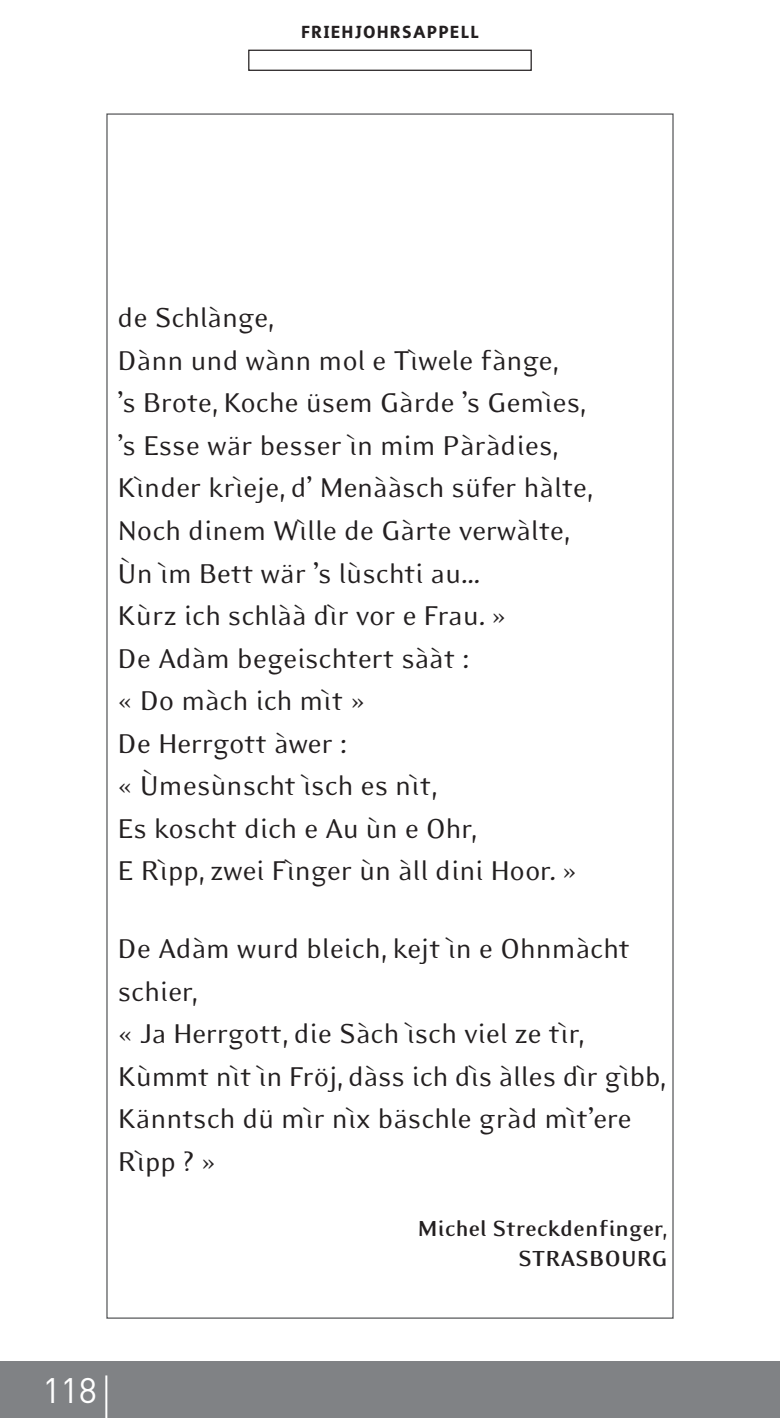
<style>
.page{position:relative;width:780px;height:1418px;background:#fff}
.page>*{position:absolute;margin:0;border:0;box-sizing:border-box;transform-origin:0 0}
.t1{font:35px "DIN";color:#fff}
.t2{font:31.25px/42.5px "Eidetic Modern";color:#231f20}
.t3{font:700 25px/30px "Eidetic Modern";letter-spacing:-.01em;color:#231f20;text-align:right}
.t4{font:700 22.5px "Surface";letter-spacing:.025em;color:#231f20}
</style>
<div class="page">
<div style="left:0;top:1361px;width:780px;height:56px;background:#808285"></div>
<hr style="left:105px;top:1375px;width:2px;height:42px;background:#fff">
<div style="left:248px;top:50px;width:283px;height:21px;border:1px solid #231f20"></div>
<p class="t4" style="left:301px;top:17px;width:179px">FRIEHJOHRSAPPELL</p>
<p class="t2" style="left:118px;top:299px;width:477px">de Schlànge,<br>Dànn und wànn mol e Tìwele fànge,<br>’s Brote, Koche üsem Gàrde ’s Gemìes, ’s Esse wär besser ìn mim Pàràdies,<br>Kìnder krìeje, d’ Menààsch süfer hàlte,<br>Noch dinem Wìlle de Gàrte verwàlte,<br>Ùn ìm Bett wär ’s lùschti au…<br>Kùrz ich schlàà dìr vor e Frau. »<br>De Adàm begeischtert sààt :<br>« Do màch ich mìt »<br>De Herrgott àwer :<br>« Ùmesùnscht ìsch es nìt,<br>Es koscht dich e Au ùn e Ohr,<br>E Rìpp, zwei Fìnger ùn àll dini Hoor. »</p>
<p class="t2" style="left:118px;top:929px;width:550px">De Adàm wurd bleich, kejt ìn e Ohnmàcht schier,<br>« Ja Herrgott, die Sàch ìsch viel ze tìr,<br>Kùmmt nìt ìn Fröj, dàss ich dìs àlles dìr gìbb,<br>Känntsch dü mìr nìx bäschle gràd mìt’ere<br>Rìpp ? »</p>
<p class="t3" style="left:417px;top:1212px;width:251px">Michel Streckdenfinger,<br>STRASBOURG</p>
<p class="t1" style="left:42px;top:1369px;width:56px">118</p>
</div>
